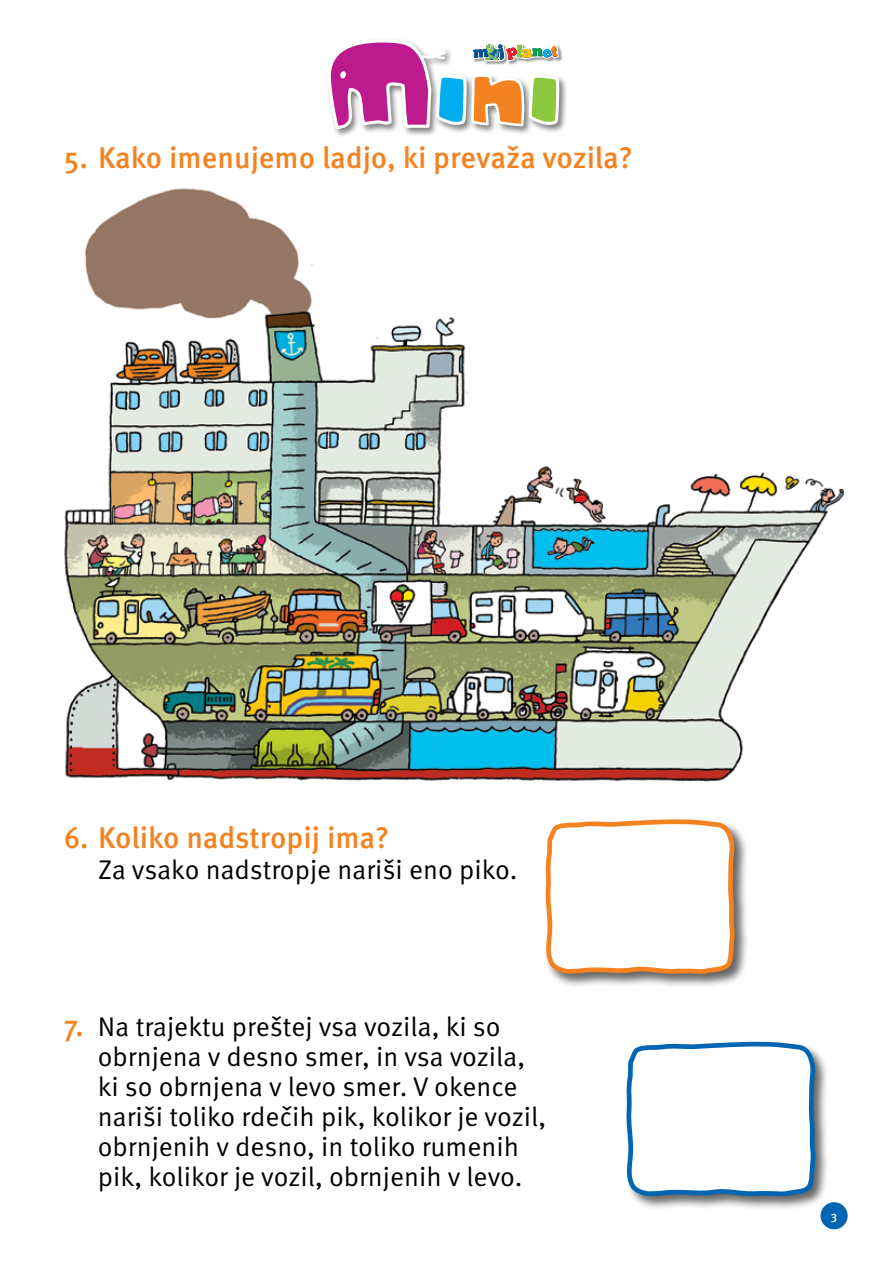
<style>
.page{position:relative;width:893px;height:1263px;background:#fff}
.page>*{position:absolute;margin:0;border:0;box-sizing:border-box;transform-origin:0 0}
.t1{font:500 30px "Meta Pro";letter-spacing:-.005em;color:#f58220}
.t2{font:500 30px "Meta Pro";letter-spacing:-.005em;color:#f58220;scale:.95 1}
.t3{font:27px/30px "Meta Pro";color:#000}
.t4{font:500 12px "Meta Pro";color:#fff}
.s1{font-weight:500;font-size:30px;color:#f58220}
</style>
<div class="page">
<img style="left:64px;top:188px;width:780px;height:593px">
<div style="left:820px;top:1202px;width:28px;height:27px;background:#0066b3;border-radius:50%"></div>
<div style="left:325px;top:37px;width:243px;height:101px;background:#000;opacity:.5"></div>
<svg style="left:326px;top:38px;width:215px;height:93px"></svg>
<div style="left:624px;top:1040px;width:205px;height:170px;background:#000;opacity:.6"></div>
<svg style="left:624px;top:188px;width:195px;height:1010px"></svg>
<div style="left:544px;top:817px;width:204px;height:170px;background:#000;opacity:.6"></div>
<svg style="left:541px;top:37px;width:197px;height:939px"></svg>
<p class="t1" style="left:64px;top:139px;width:571px">5. Kako imenujemo ladjo, ki prevaža vozila?</p>
<p class="t2" style="left:64px;top:819px;width:344px">6. Koliko nadstropij ima?</p>
<p class="t3" style="left:98px;top:855px;width:421px">Za vsako nadstropje nariši eno piko.</p>
<p class="t3" style="left:98px;top:1012px;width:450px;text-indent:-34px"><span class="s1">7.</span> Na trajektu preštej vsa vozila, ki so obrnjena v desno smer, in vsa vozila, ki so obrnjena v levo smer. V okence nariši toliko rdečih pik, kolikor je vozil, obrnjenih v desno, in toliko rumenih pik, kolikor je vozil, obrnjenih v levo.</p>
<p class="t4" style="left:831px;top:1208px;width:8px">3</p>
</div>
